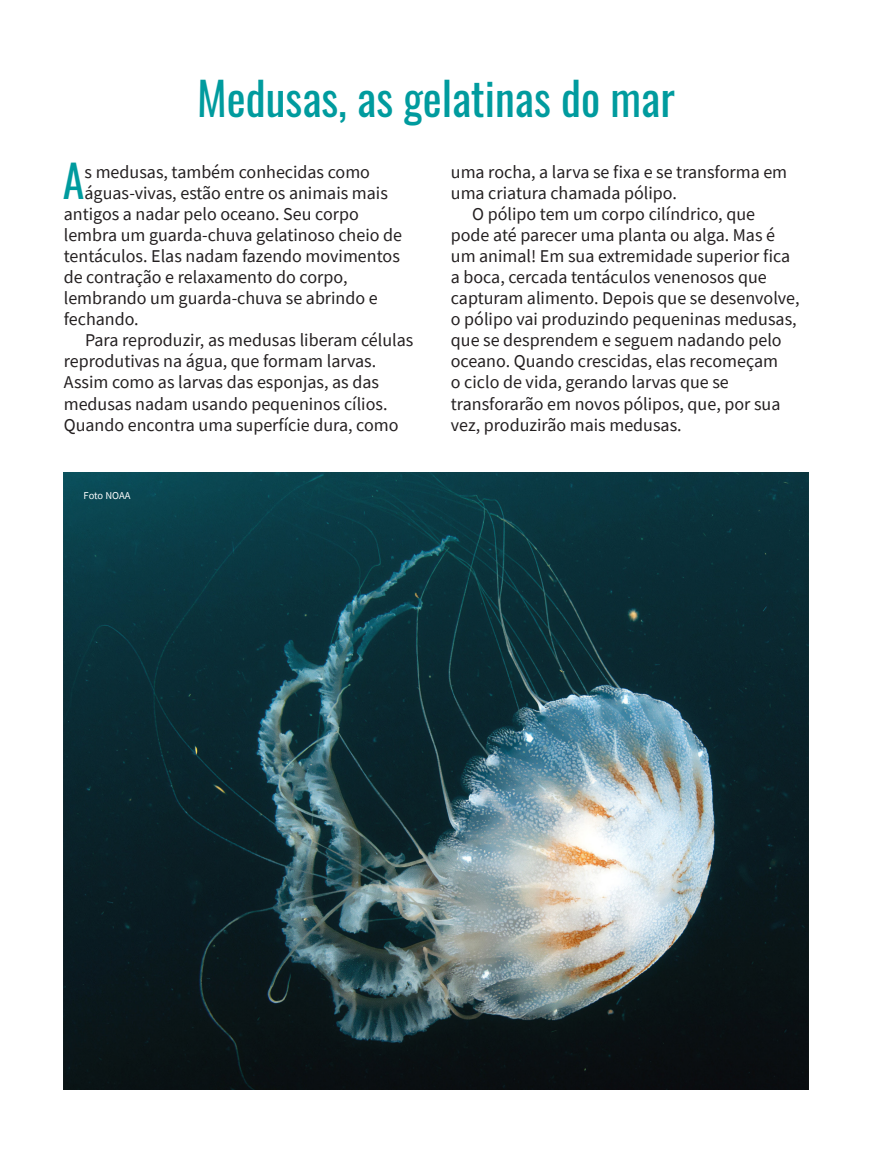
<style>
.page{position:relative;width:872px;height:1170px;background:#fff}
.page>*{position:absolute;margin:0;border:0;box-sizing:border-box;transform-origin:0 0}
.t1{font:45px "Oswald";color:#009b9e}
.t2{font:43.95px "Oswald";color:#009b9e}
.t3{font:18px/21px "Source Sans Pro";color:#231f20}
.t4{font:10.5px "Source Sans Pro";letter-spacing:-.01em;color:#fff}
</style>
<div class="page">
<img style="left:64px;top:473px;width:744px;height:616px">
<p class="t1" style="left:197px;top:59px;width:479px">Medusas, as gelatinas do mar</p>
<p class="t2" style="left:63px;top:142px;width:23px">A</p>
<p class="t3" style="left:85px;top:162px;width:287px">s medusas, também conhecidas como</p>
<p class="t3" style="left:85px;top:183px;width:305px">águas-vivas, estão entre os animais mais</p>
<p class="t3" style="left:64px;top:204px;width:296px">antigos a nadar pelo oceano. Seu corpo</p>
<p class="t3" style="left:64px;top:225px;width:340px">lembra um guarda-chuva gelatinoso cheio de</p>
<p class="t3" style="left:64px;top:246px;width:337px">tentáculos. Elas nadam fazendo movimentos</p>
<p class="t3" style="left:64px;top:267px;width:285px">de contração e relaxamento do corpo,</p>
<p class="t3" style="left:64px;top:288px;width:315px">lembrando um guarda-chuva se abrindo e</p>
<p class="t3" style="left:64px;top:309px;width:76px">fechando.</p>
<p class="t3" style="left:64px;top:330px;width:351px;text-indent:21px">Para reproduzir, as medusas liberam células reprodutivas na água, que formam larvas.<br>Assim como as larvas das esponjas, as das medusas nadam usando pequeninos cílios.<br>Quando encontra uma superfície dura, como</p>
<p class="t4" style="left:84px;top:489px;width:48px">Foto NOAA</p>
<p class="t3" style="left:451px;top:162px;width:338px">uma rocha, a larva se fixa e se transforma em uma criatura chamada pólipo.</p>
<p class="t3" style="left:451px;top:204px;width:350px;text-indent:21px">O pólipo tem um corpo cilíndrico, que<br>pode até parecer uma planta ou alga. Mas é um animal! Em sua extremidade superior fica a boca, cercada tentáculos venenosos que capturam alimento. Depois que se desenvolve, o pólipo vai produzindo pequeninas medusas, que se desprendem e seguem nadando pelo oceano. Quando crescidas, elas recomeçam<br>o ciclo de vida, gerando larvas que se transforarão em novos pólipos, que, por sua vez, produzirão mais medusas.</p>
</div>
